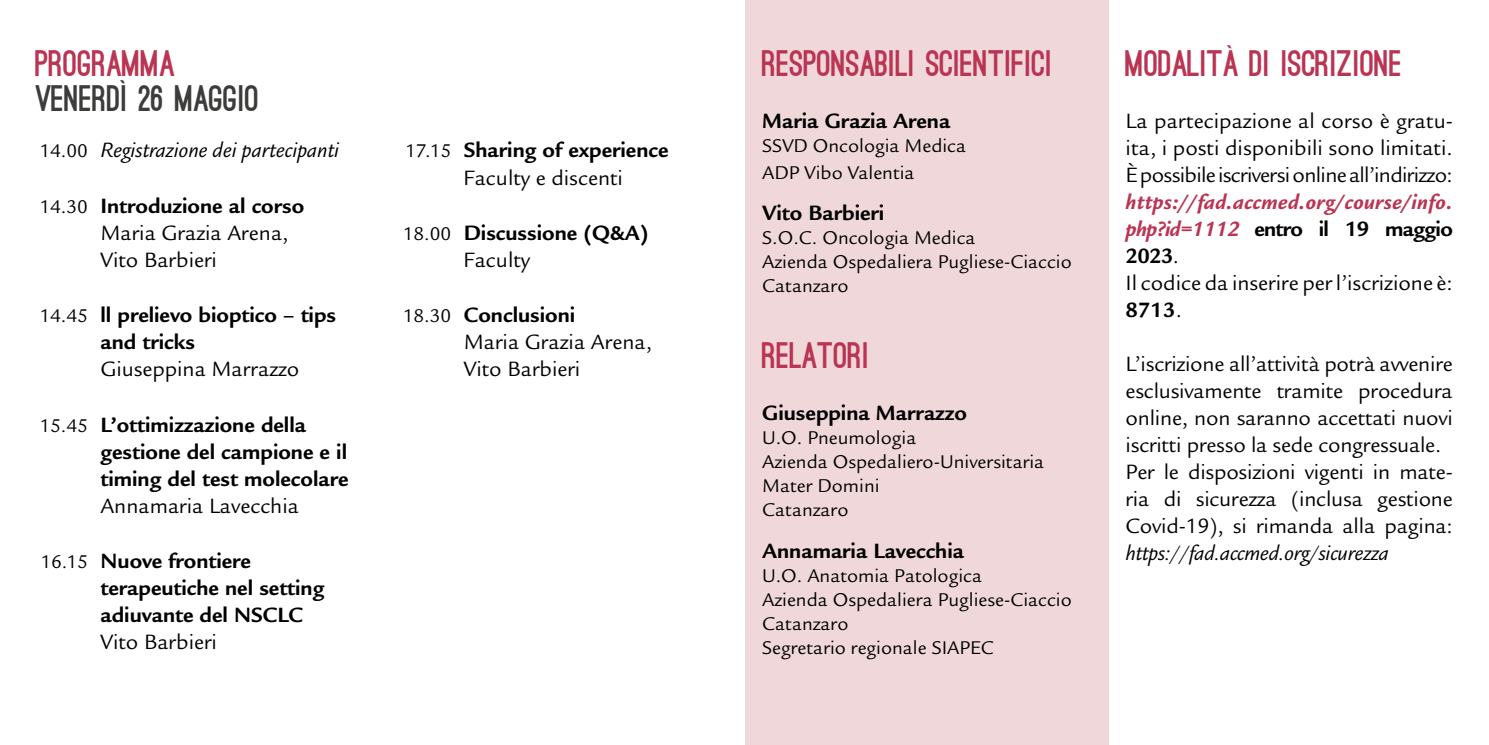
<style>
.page{position:relative;width:1489px;height:745px;background:#fff}
.page>*{position:absolute;margin:0;border:0;box-sizing:border-box;transform-origin:0 0}
.t1{font:900 35px "Accmed Ostrich Sans";color:#ba3453}
.t2{font:900 35px "Accmed Ostrich Sans";color:#3c3c3b}
.t3{font:22.5px/27px "Legacy Sans Std";letter-spacing:-.01em;color:#000}
.t4{font:700 22.5px/27px "Legacy Sans Std";color:#000}
.t5{font:italic 700 22.5px/27px "Legacy Sans Std";letter-spacing:.015em;color:#ba3453}
.t6{font:italic 22.5px "Legacy Sans Std";color:#000}
.t7{font:20px/24px "Legacy Sans Std";color:#000}
.s1{font-style:normal;font-size:20px}
.s2{font-size:20px}
.s3{font-weight:700}
.s4{font-weight:400;font-size:20px}
.s5{font-weight:400}
.s6{font-style:normal;color:#000}
.s7{font-weight:400;font-style:normal;color:#000}
</style>
<div class="page">
<div style="left:745px;top:0;width:363px;height:744px;background:#f0d8da"></div>
<h1 class="t1" style="left:35px;top:45px;width:141px">PROGRAMMA</h1>
<h1 class="t2" style="left:35px;top:80px;width:225px">VENERDÌ 26 MAGGIO</h1>
<p class="t6" style="left:39px;top:138px;width:301px"><span class="s1">14.00</span> Registrazione dei partecipanti</p>
<p class="t3" style="left:100px;top:192px;width:205px;text-indent:-61px"><span class="s2">14.30</span> <span class="s3">Introduzione al corso<br></span>Maria Grazia Arena,<br>Vito Barbieri</p>
<p class="t4" style="left:100px;top:302px;width:237px;text-indent:-61px"><span class="s4">14.45</span> ll prelievo bioptico – tips and tricks</p>
<p class="t3" style="left:100px;top:356px;width:200px">Giuseppina Marrazzo</p>
<p class="t4" style="left:100px;top:411px;width:249px;text-indent:-61px"><span class="s4">15.45</span> L’ottimizzazione della gestione del campione e il timing del test molecolare</p>
<p class="t3" style="left:100px;top:492px;width:200px">Annamaria Lavecchia</p>
<p class="t4" style="left:100px;top:547px;width:225px;text-indent:-60px"><span class="s4">16.15</span> Nuove frontiere terapeutiche nel setting adiuvante del NSCLC</p>
<p class="t3" style="left:100px;top:628px;width:118px">Vito Barbieri</p>
<p class="t4" style="left:405px;top:137px;width:265px;text-align:center"><span class="s4">17.15</span> Sharing of experience<br><span class="s5">Faculty e discenti</span></p>
<p class="t4" style="left:464px;top:219px;width:186px;text-indent:-61px"><span class="s4">18.00</span> Discussione (Q&amp;A)<br><span class="s5">Faculty</span></p>
<p class="t3" style="left:464px;top:302px;width:189px;text-indent:-61px"><span class="s2">18.30</span> <span class="s3">Conclusioni<br></span>Maria Grazia Arena,<br>Vito Barbieri</p>
<h1 class="t1" style="left:762px;top:45px;width:292px">RESPONSABILI SCIENTIFICI</h1>
<p class="t4" style="left:762px;top:107px;width:189px">Maria Grazia Arena</p>
<p class="t7" style="left:762px;top:132px;width:205px;line-height:27px">SSVD Oncologia Medica<br>ADP Vibo Valentia</p>
<p class="t4" style="left:762px;top:199px;width:124px">Vito Barbieri</p>
<p class="t7" style="left:762px;top:226px;width:311px">S.O.C. Oncologia Medica<br>Azienda Ospedaliera Pugliese-Ciaccio<br>Catanzaro</p>
<h1 class="t1" style="left:762px;top:337px;width:109px">RELATORI</h1>
<p class="t4" style="left:762px;top:399px;width:206px">Giuseppina Marrazzo</p>
<p class="t7" style="left:762px;top:426px;width:283px">U.O. Pneumologia<br>Azienda Ospedaliero-Universitaria<br>Mater Domini<br>Catanzaro</p>
<p class="t4" style="left:762px;top:537px;width:203px">Annamaria Lavecchia</p>
<p class="t7" style="left:762px;top:563px;width:311px">U.O. Anatomia Patologica<br>Azienda Ospedaliera Pugliese-Ciaccio<br>Catanzaro<br>Segretario regionale SIAPEC</p>
<h1 class="t1" style="left:1125px;top:45px;width:278px">MODALITÀ DI ISCRIZIONE</h1>
<p class="t3" style="left:1125px;top:107px;width:329px;text-align:justify">La partecipazione al corso è gratu&shy;ita, i posti disponibili sono limitati.<br>È possibile iscriversi online all’indirizzo:</p>
<p class="t5" style="left:1125px;top:188px;width:329px">https://fad.accmed.org/course/info. php?id=1112 <span class="s6">entro il 19 maggio<br>2023</span><span class="s7">.<br>Il codice da inserire per l’iscrizione è:<br></span><span class="s6">8713</span><span class="s7">.</span></p>
<p class="t3" style="left:1125px;top:350px;width:329px">L’iscrizione all’attività potrà avvenire esclusivamente tramite procedura online, non saranno accettati nuovi iscritti presso la sede congressuale.<br>Per le disposizioni vigenti in mate&shy;ria di sicurezza (inclusa gestione Covid-19), si rimanda alla pagina:</p>
<p class="t6" style="left:1125px;top:540px;width:265px">https://fad.accmed.org/sicurezza</p>
</div>
